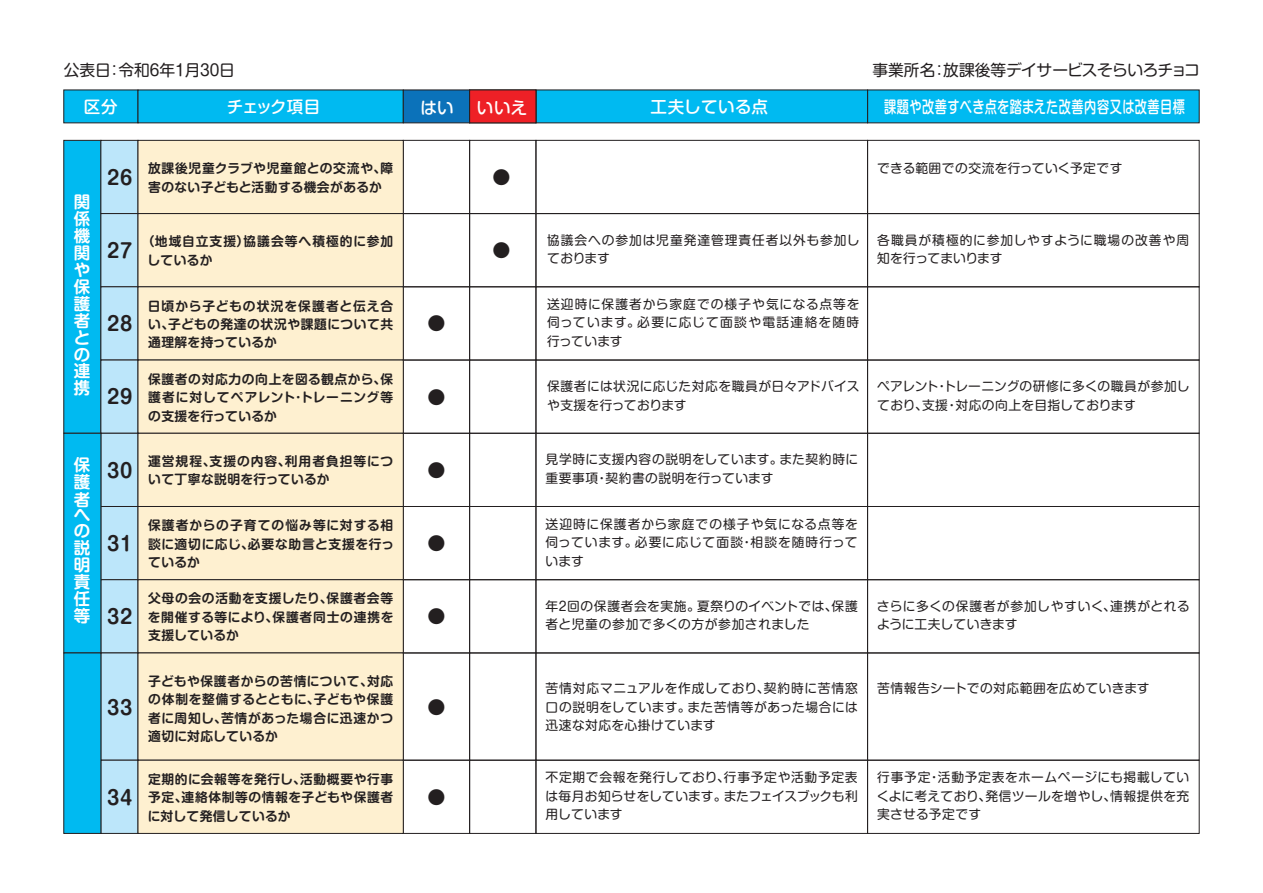
<style>
.page{position:relative;width:1263px;height:893px;background:#fff}
.page>*{position:absolute;margin:0;border:0;box-sizing:border-box;transform-origin:0 0}
.t1{font:700 19.5px "Shin M Go Pro De";letter-spacing:.04em;color:#231f20}
.t2{font:700 18px "Shin M Go Pro De";color:#231f20}
.t3{font:700 16.5px/17px "Shin M Go Pro De";color:#fff;text-align:justify}
.t4{font:500 16.5px "Shin M Go Pro";letter-spacing:.03em;color:#fff;scale:.74 1}
.t5{font:500 16.5px "Shin M Go Pro";letter-spacing:.03em;color:#fff}
.t6{font:15.75px "Shin M Go Pro";letter-spacing:-.03em;color:#231f20}
.t7{font:15.75px "Shin M Go Pro";letter-spacing:-.01em;color:#231f20}
.t8{font:12.75px/18.5px "Shin M Go Pro";letter-spacing:.04em;color:#231f20;text-align:justify}
.t9{font:700 12.75px/18.5px "Shin M Go Pro De";letter-spacing:.05em;color:#231f20;text-align:justify}
.t10{font:12.75px/18.5px "Shin M Go Pro";letter-spacing:.02em;color:#231f20}
.t11{font:12.75px/18.5px "Shin M Go Pro";letter-spacing:.075em;color:#231f20}
.t12{font:700 12.75px/18.5px "Shin M Go Pro De";letter-spacing:.08em;color:#231f20}
</style>
<div class="page">
<div style="left:63px;top:140px;width:38px;height:294px;background:#00baf1;border:1px solid #231f20"></div>
<div style="left:469px;top:653px;width:67px;height:108px;border:1px solid #231f20"></div>
<div style="left:403px;top:140px;width:67px;height:74px;border:1px solid #231f20"></div>
<div style="left:469px;top:140px;width:67px;height:74px;border:1px solid #231f20"></div>
<div style="left:536px;top:140px;width:332px;height:74px;border:1px solid #231f20"></div>
<div style="left:867px;top:140px;width:332px;height:74px;border:1px solid #231f20"></div>
<div style="left:403px;top:213px;width:67px;height:74px;border:1px solid #231f20"></div>
<div style="left:469px;top:213px;width:67px;height:74px;border:1px solid #231f20"></div>
<div style="left:536px;top:213px;width:332px;height:74px;border:1px solid #231f20"></div>
<div style="left:867px;top:213px;width:332px;height:74px;border:1px solid #231f20"></div>
<div style="left:403px;top:286px;width:67px;height:74px;border:1px solid #231f20"></div>
<div style="left:469px;top:286px;width:67px;height:74px;border:1px solid #231f20"></div>
<div style="left:536px;top:286px;width:332px;height:74px;border:1px solid #231f20"></div>
<div style="left:867px;top:286px;width:332px;height:74px;border:1px solid #231f20"></div>
<div style="left:403px;top:360px;width:67px;height:74px;border:1px solid #231f20"></div>
<div style="left:469px;top:360px;width:67px;height:74px;border:1px solid #231f20"></div>
<div style="left:536px;top:360px;width:332px;height:74px;border:1px solid #231f20"></div>
<div style="left:867px;top:360px;width:332px;height:74px;border:1px solid #231f20"></div>
<div style="left:403px;top:433px;width:67px;height:74px;border:1px solid #231f20"></div>
<div style="left:469px;top:433px;width:67px;height:74px;border:1px solid #231f20"></div>
<div style="left:536px;top:433px;width:332px;height:74px;border:1px solid #231f20"></div>
<div style="left:867px;top:433px;width:332px;height:74px;border:1px solid #231f20"></div>
<div style="left:403px;top:506px;width:67px;height:74px;border:1px solid #231f20"></div>
<div style="left:469px;top:506px;width:67px;height:74px;border:1px solid #231f20"></div>
<div style="left:536px;top:506px;width:332px;height:74px;border:1px solid #231f20"></div>
<div style="left:867px;top:506px;width:332px;height:74px;border:1px solid #231f20"></div>
<div style="left:403px;top:579px;width:67px;height:74px;border:1px solid #231f20"></div>
<div style="left:469px;top:579px;width:67px;height:74px;border:1px solid #231f20"></div>
<div style="left:536px;top:579px;width:332px;height:74px;border:1px solid #231f20"></div>
<div style="left:867px;top:579px;width:332px;height:74px;border:1px solid #231f20"></div>
<div style="left:403px;top:760px;width:67px;height:74px;border:1px solid #231f20"></div>
<div style="left:469px;top:760px;width:67px;height:74px;border:1px solid #231f20"></div>
<div style="left:536px;top:760px;width:332px;height:74px;border:1px solid #231f20"></div>
<div style="left:867px;top:760px;width:332px;height:74px;border:1px solid #231f20"></div>
<div style="left:101px;top:140px;width:37px;height:74px;background:#bce6fa;border:1px solid #231f20"></div>
<div style="left:138px;top:140px;width:266px;height:74px;background:#fef0d0;border:1px solid #231f20"></div>
<div style="left:101px;top:213px;width:37px;height:74px;background:#bce6fa;border:1px solid #231f20"></div>
<div style="left:138px;top:213px;width:266px;height:74px;background:#fef0d0;border:1px solid #231f20"></div>
<div style="left:101px;top:286px;width:37px;height:74px;background:#bce6fa;border:1px solid #231f20"></div>
<div style="left:138px;top:286px;width:266px;height:74px;background:#fef0d0;border:1px solid #231f20"></div>
<div style="left:101px;top:360px;width:37px;height:74px;background:#bce6fa;border:1px solid #231f20"></div>
<div style="left:138px;top:360px;width:266px;height:74px;background:#fef0d0"></div>
<div style="left:101px;top:433px;width:37px;height:74px;background:#bce6fa;border:1px solid #231f20"></div>
<div style="left:138px;top:433px;width:266px;height:74px;background:#fef0d0;border:1px solid #231f20"></div>
<div style="left:101px;top:506px;width:37px;height:74px;background:#bce6fa;border:1px solid #231f20"></div>
<div style="left:138px;top:506px;width:266px;height:74px;background:#fef0d0;border:1px solid #231f20"></div>
<div style="left:101px;top:579px;width:37px;height:74px;background:#bce6fa;border:1px solid #231f20"></div>
<div style="left:138px;top:579px;width:266px;height:74px;background:#fef0d0;border:1px solid #231f20"></div>
<div style="left:101px;top:653px;width:37px;height:108px;background:#bce6fa;border:1px solid #231f20"></div>
<div style="left:138px;top:653px;width:266px;height:108px;background:#fef0d0"></div>
<div style="left:101px;top:760px;width:37px;height:74px;background:#bce6fa;border:1px solid #231f20"></div>
<div style="left:138px;top:760px;width:266px;height:74px;background:#fef0d0;border:1px solid #231f20"></div>
<div style="left:63px;top:90px;width:75px;height:33px;background:#00baf1"></div>
<div style="left:867px;top:90px;width:332px;height:33px;background:#00baf1"></div>
<div style="left:536px;top:90px;width:332px;height:33px;background:#00baf1"></div>
<div style="left:138px;top:90px;width:266px;height:33px;background:#00baf1"></div>
<div style="left:403px;top:90px;width:67px;height:33px;background:#0b72ba"></div>
<div style="left:469px;top:90px;width:67px;height:33px;background:#ee2026"></div>
<div style="left:63px;top:433px;width:38px;height:220px;background:#00baf1"></div>
<div style="left:63px;top:653px;width:38px;height:181px;background:#00baf1"></div>
<p class="t7" style="left:64px;top:57px;width:172px">公表日：令和6年1月30日</p>
<p class="t6" style="left:872px;top:57px;width:329px">事業所名：放課後等デイサービスそらいろチョコ</p>
<p class="t5" style="left:84px;top:93px;width:35px">区分</p>
<p class="t5" style="left:227px;top:93px;width:95px">チェック項目</p>
<p class="t5" style="left:420px;top:94px;width:35px">はい</p>
<p class="t5" style="left:477px;top:94px;width:52px">いいえ</p>
<p class="t5" style="left:650px;top:93px;width:119px">工夫している点</p>
<p class="t4" style="left:884px;top:93px;width:408px">課題や改善すべき点を踏まえた改善内容又は改善目標</p>
<p class="t3" style="left:74px;top:191px;width:18px">関係機関や保護者との連携</p>
<p class="t3" style="left:74px;top:455px;width:18px">保護者への説明責任等</p>
<p class="t3" style="left:74px;top:563px;width:18px">適切な支</p>
<h1 class="t1" style="left:107px;top:161px;width:27px">26</h1>
<p class="t9" style="left:148px;top:157px;width:247px">放課後児童クラブや児童館との交流や、障害のない子どもと活動する機会があるか</p>
<h1 class="t1" style="left:107px;top:235px;width:27px">27</h1>
<p class="t12" style="left:148px;top:231px;width:247px;text-indent:-6px">（地域自立支援）協議会等へ積極的に参加しているか</p>
<h1 class="t1" style="left:107px;top:308px;width:27px">28</h1>
<h1 class="t1" style="left:107px;top:381px;width:27px">29</h1>
<p class="t9" style="left:148px;top:295px;width:247px">日頃から子どもの状況を保護者と伝え合い、子どもの発達の状況や課題について共通理解を持っているか</p>
<p class="t9" style="left:148px;top:368px;width:247px">保護者の対応力の向上を図る観点から、保護者に対してペアレント･トレーニング等の支援を行っているか</p>
<h1 class="t1" style="left:107px;top:454px;width:27px">30</h1>
<p class="t9" style="left:148px;top:450px;width:247px">運営規程、支援の内容、利用者負担等について丁寧な説明を行っているか</p>
<h1 class="t1" style="left:107px;top:528px;width:27px">31</h1>
<h1 class="t1" style="left:107px;top:601px;width:27px">32</h1>
<h1 class="t1" style="left:107px;top:691px;width:27px">33</h1>
<h1 class="t1" style="left:107px;top:781px;width:27px">34</h1>
<p class="t9" style="left:148px;top:515px;width:248px">保護者からの子育ての悩み等に対する相談に適切に応じ、必要な助言と支援を行っているか</p>
<p class="t9" style="left:148px;top:588px;width:247px">父母の会の活動を支援したり、保護者会等を開催する等により、保護者同士の連携を支援しているか</p>
<p class="t9" style="left:148px;top:670px;width:247px">子どもや保護者からの苦情について、対応の体制を整備するとともに、子どもや保護者に周知し、苦情があった場合に迅速かつ適切に対応しているか</p>
<p class="t9" style="left:148px;top:768px;width:247px">定期的に会報等を発行し、活動概要や行事予定、連絡体制等の情報を子どもや保護者に対して発信しているか</p>
<h2 class="t2" style="left:427px;top:309px;width:19px">●</h2>
<h2 class="t2" style="left:493px;top:162px;width:19px">●</h2>
<p class="t8" style="left:877px;top:157px;width:247px">できる範囲での交流を行っていく予定です</p>
<h2 class="t2" style="left:493px;top:236px;width:19px">●</h2>
<p class="t8" style="left:877px;top:229px;width:314px">各職員が積極的に参加しやすように職場の改善や周知を行ってまいります</p>
<p class="t11" style="left:547px;top:229px;width:314px">協議会への参加は児童発達管理責任者以外も参加しております</p>
<p class="t8" style="left:547px;top:293px;width:314px">送迎時に保護者から家庭での様子や気になる点等を伺っています。必要に応じて面談や電話連絡を随時行っています</p>
<h2 class="t2" style="left:427px;top:382px;width:19px">●</h2>
<p class="t10" style="left:877px;top:376px;width:314px">ペアレント・トレーニングの研修に多くの職員が参加しており、支援・対応の向上を目指しております</p>
<p class="t8" style="left:547px;top:376px;width:314px">保護者には状況に応じた対応を職員が日々アドバイスや支援を行っております</p>
<h2 class="t2" style="left:427px;top:455px;width:19px">●</h2>
<h2 class="t2" style="left:427px;top:529px;width:19px">●</h2>
<p class="t8" style="left:546px;top:449px;width:314px">見学時に支援内容の説明をしています。また契約時に</p>
<p class="t8" style="left:546px;top:467px;width:229px">重要事項・契約書の説明を行っています</p>
<p class="t8" style="left:546px;top:513px;width:314px">送迎時に保護者から家庭での様子や気になる点等を伺っています。必要に応じて面談・相談を随時行っています</p>
<p class="t8" style="left:546px;top:595px;width:314px">年2回の保護者会を実施。夏祭りのイベントでは、保護</p>
<h2 class="t2" style="left:427px;top:602px;width:19px">●</h2>
<p class="t8" style="left:546px;top:614px;width:265px">者と児童の参加で多くの方が参加されました</p>
<p class="t8" style="left:877px;top:595px;width:315px">さらに多くの保護者が参加しやすいく、連携がとれるように工夫していきます</p>
<h2 class="t2" style="left:427px;top:692px;width:19px">●</h2>
<h2 class="t2" style="left:427px;top:782px;width:19px">●</h2>
<p class="t8" style="left:546px;top:677px;width:314px">苦情対応マニュアルを作成しており、契約時に苦情窓口の説明をしています。また苦情等があった場合には迅速な対応を心掛けています</p>
<p class="t8" style="left:546px;top:767px;width:314px">不定期で会報を発行しており、行事予定や活動予定表は毎月お知らせをしています。またフェイスブックも利用しています</p>
<p class="t8" style="left:877px;top:677px;width:274px">苦情報告シートでの対応範囲を広めていきます</p>
<p class="t8" style="left:877px;top:767px;width:314px">行事予定・活動予定表をホームページにも掲載していくよに考えており、発信ツールを増やし、情報提供を充実させる予定です</p>
</div>
